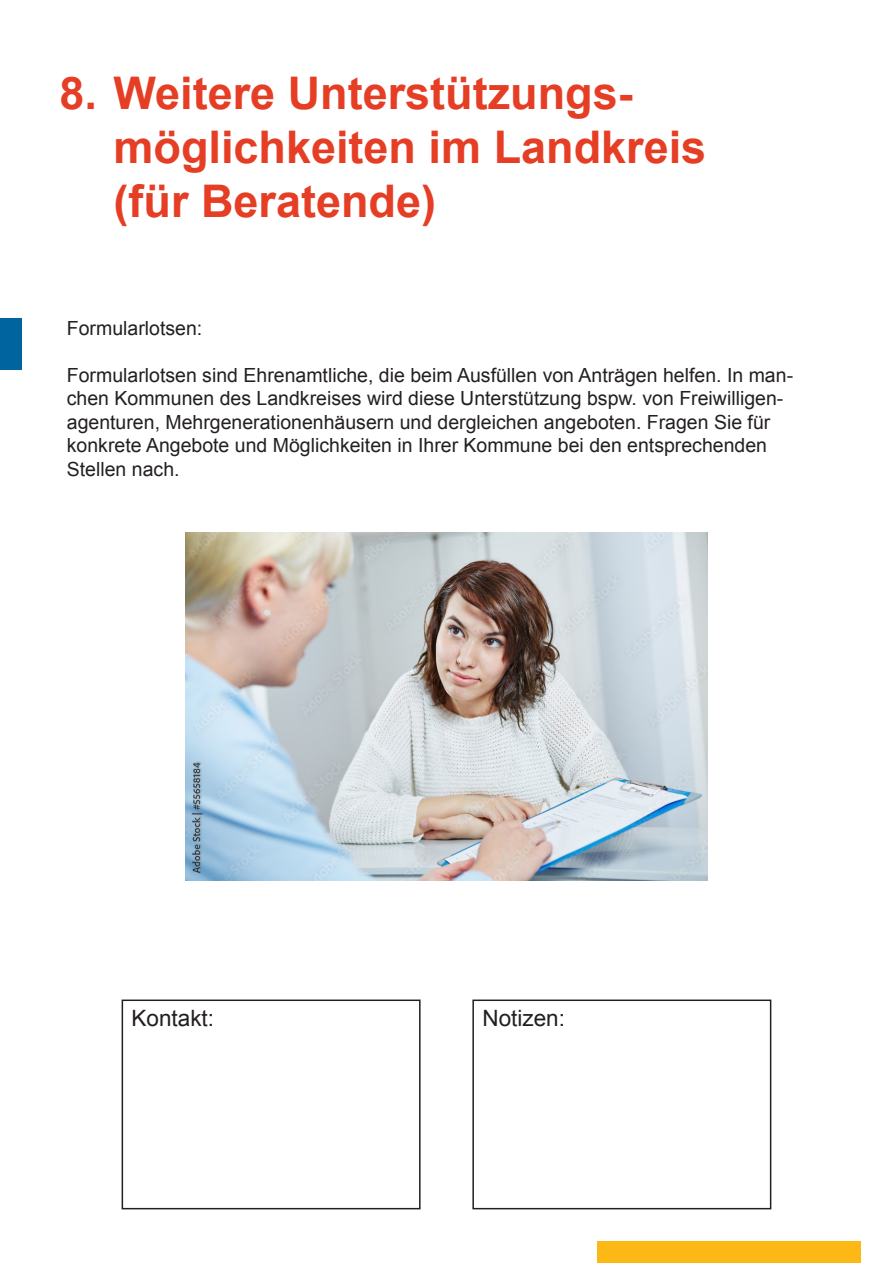
<style>
.page{position:relative;width:893px;height:1263px;background:#fff}
.page>*{position:absolute;margin:0;border:0;box-sizing:border-box;transform-origin:0 0}
.t1{font:700 45px/54px "Arial";color:#e53e25}
.t2{font:22.5px "Arial";color:#231f20}
.t3{font:19.5px/23.4px "Arial";color:#242021}
</style>
<div class="page">
<div style="left:597px;top:1242px;width:264px;height:21px;background:#fcb814"></div>
<div style="left:1px;top:319px;width:21px;height:51px;background:#00649f"></div>
<div style="left:122px;top:999px;width:299px;height:210px;border:2px solid #231f20"></div>
<div style="left:472px;top:999px;width:299px;height:210px;border:2px solid #231f20"></div>
<img style="left:185px;top:533px;width:522px;height:348px">
<p class="t1" style="left:114px;top:67px;width:594px;text-indent:-54px">8. Weitere Unterstützungs&shy;möglichkeiten im Landkreis</p>
<p class="t1" style="left:114px;top:175px;width:324px">(für Beratende)</p>
<p class="t3" style="left:67px;top:317px;width:137px">Formularlotsen:</p>
<p class="t3" style="left:67px;top:363px;width:728px">Formularlotsen sind Ehrenamtliche, die beim Ausfüllen von Anträgen helfen. In man&shy;chen Kommunen des Landkreises wird diese Unterstützung bspw. von Freiwilligen&shy;agenturen, Mehrgenerationenhäusern und dergleichen angeboten. Fragen Sie für konkrete Angebote und Möglichkeiten in Ihrer Kommune bei den entsprechenden Stellen nach.</p>
<p class="t2" style="left:132px;top:1002px;width:84px">Kontakt:</p>
<p class="t2" style="left:482px;top:1002px;width:84px">Notizen:</p>
</div>
